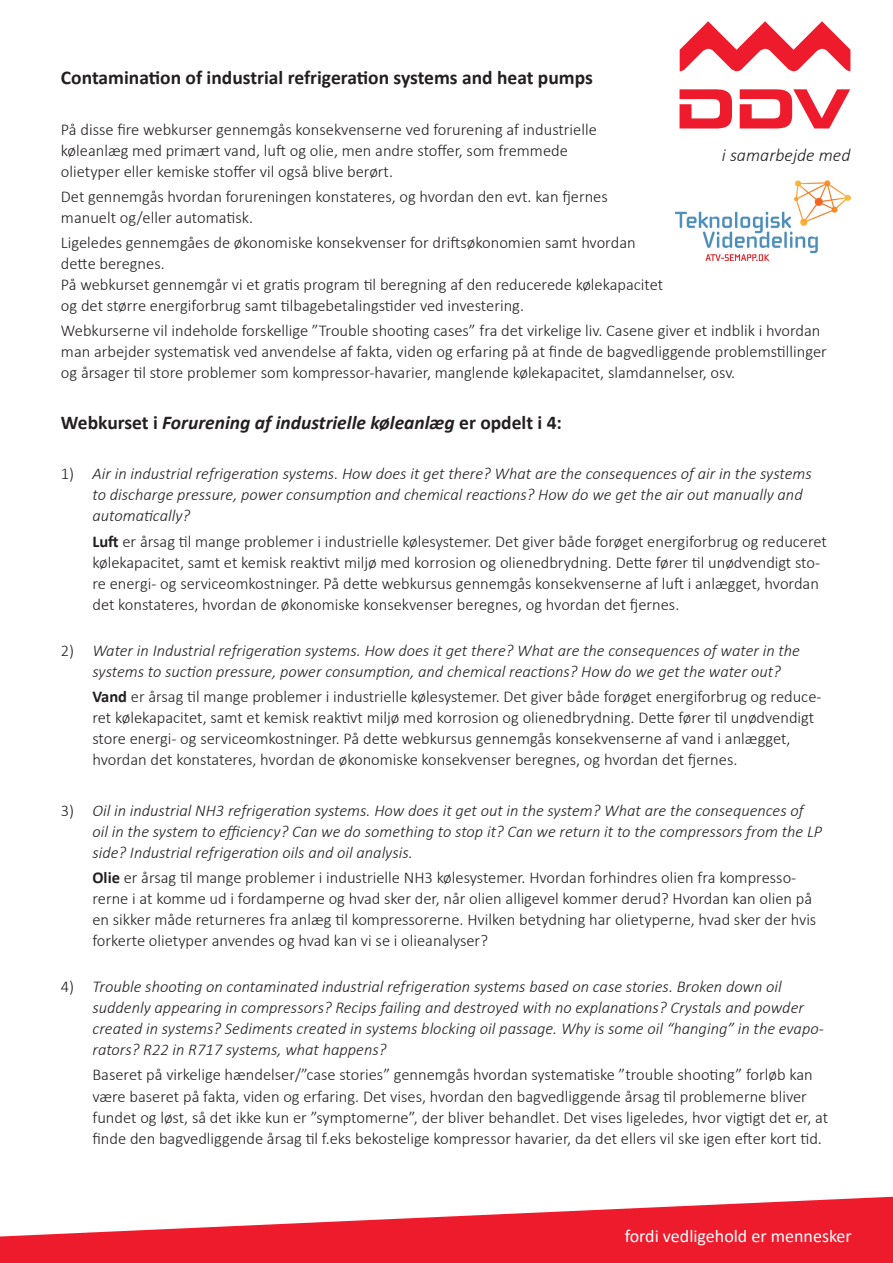
<style>
.page{position:relative;width:893px;height:1263px;background:#fff}
.page>*{position:absolute;margin:0;border:0;box-sizing:border-box;transform-origin:0 0}
.t1{font:700 19.5px "Calibri";color:#231f20}
.t2{font:italic 700 19.5px "Calibri";color:#231f20}
.t3{font:18px "Calibri";color:#fff}
.t4{font:italic 300 18px "Calibri";color:#231f20}
.t5{font:300 16.5px/21px "Calibri";color:#231f20}
.t6{font:italic 300 16.5px/21px "Calibri";color:#231f20}
.s1{font-style:normal}
.s2{font-weight:700}
</style>
<div class="page">
<svg style="left:0;top:1197px;width:893px;height:66px;fill:#ee1b2c"></svg>
<svg style="left:679px;top:89px;width:53px;height:39px"></svg>
<svg style="left:740px;top:89px;width:110px;height:39px"></svg>
<svg style="left:680px;top:21px;width:170px;height:51px"></svg>
<img style="left:675px;top:181px;width:175px;height:79px">
<p class="t1" style="left:61px;top:64px;width:533px">Contamination of industrial refrigeration systems and heat pumps</p>
<p class="t5" style="left:61px;top:118px;width:537px">På disse fire webkurser gennemgås konsekvenserne ved forurening af industrielle køleanlæg med primært vand, luft og olie, men andre stoffer, som fremmede olietyper eller kemiske stoffer vil også blive berørt.</p>
<p class="t5" style="left:61px;top:186px;width:548px">Det gennemgås hvordan forureningen konstateres, og hvordan den evt. kan fjernes manuelt og/eller automatisk.</p>
<p class="t5" style="left:61px;top:232px;width:604px">Ligeledes gennemgåes de økonomiske konsekvenser for driftsøkonomien samt hvordan dette beregnes.<br>På webkurset gennemgår vi et gratis program til beregning af den reducerede kølekapacitet og det større energiforbrug samt tilbagebetalingstider ved investering.</p>
<p class="t5" style="left:61px;top:320px;width:767px">Webkurserne vil indeholde forskellige ”Trouble shooting cases” fra det virkelige liv. Casene giver et indblik i hvordan man arbejder systematisk ved anvendelse af fakta, viden og erfaring på at finde de bagvedliggende problemstillinger og årsager til store problemer som kompressor-havarier, manglende kølekapacitet, slamdannelser, osv.</p>
<p class="t2" style="left:61px;top:409px;width:503px"><span class="s1">Webkurset i</span> Forurening af industrielle køleanlæg <span class="s1">er opdelt i 4:</span></p>
<p class="t6" style="left:92px;top:463px;width:721px;text-indent:-32px"><span class="s1">1)</span> Air in industrial refrigeration systems. How does it get there? What are the consequences of air in the systems to discharge pressure, power consumption and chemical reactions? How do we get the air out manually and automatically?</p>
<p class="t5" style="left:92px;top:530px;width:736px"><span class="s2">Luft</span> er årsag til mange problemer i industrielle kølesystemer. Det giver både forøget energiforbrug og reduceret kølekapacitet, samt et kemisk reaktivt miljø med korrosion og olienedbrydning. Dette fører til unødvendigt sto&shy;re energi- og serviceomkostninger. På dette webkursus gennemgås konsekvenserne af luft i anlægget, hvordan det konstateres, hvordan de økonomiske konsekvenser beregnes, og hvordan det fjernes.</p>
<p class="t6" style="left:92px;top:640px;width:709px;text-indent:-32px"><span class="s1">2)</span> Water in Industrial refrigeration systems. How does it get there? What are the consequences of water in the systems to suction pressure, power consumption, and chemical reactions? How do we get the water out?</p>
<p class="t5" style="left:92px;top:686px;width:731px"><span class="s2">Vand</span> er årsag til mange problemer i industrielle kølesystemer. Det giver både forøget energiforbrug og reduce&shy;ret kølekapacitet, samt et kemisk reaktivt miljø med korrosion og olienedbrydning. Dette fører til unødvendigt store energi- og serviceomkostninger. På dette webkursus gennemgås konsekvenserne af vand i anlægget, hvordan det konstateres, hvordan de økonomiske konsekvenser beregnes, og hvordan det fjernes.</p>
<p class="t6" style="left:92px;top:799px;width:731px;text-indent:-32px"><span class="s1">3)</span> Oil in industrial NH3 refrigeration systems. How does it get out in the system? What are the consequences of oil in the system to efficiency? Can we do something to stop it? Can we return it to the compressors from the LP side? Industrial refrigeration oils and oil analysis.</p>
<p class="t5" style="left:92px;top:867px;width:725px"><span class="s2">Olie</span> er årsag til mange problemer i industrielle NH3 kølesystemer. Hvordan forhindres olien fra kompresso&shy;rerne i at komme ud i fordamperne og hvad sker der, når olien alligevel kommer derud? Hvordan kan olien på en sikker måde returneres fra anlæg til kompressorerne. Hvilken betydning har olietyperne, hvad sker der hvis forkerte olietyper anvendes og hvad kan vi se i olieanalyser?</p>
<p class="t6" style="left:92px;top:976px;width:733px;text-indent:-32px"><span class="s1">4)</span> Trouble shooting on contaminated industrial refrigeration systems based on case stories. Broken down oil suddenly appearing in compressors? Recips failing and destroyed with no explanations? Crystals and powder created in systems? Sediments created in systems blocking oil passage. Why is some oil “hanging” in the evapo&shy;rators? R22 in R717 systems, what happens?</p>
<p class="t5" style="left:92px;top:1064px;width:737px">Baseret på virkelige hændelser/”case stories” gennemgås hvordan systematiske ”trouble shooting” forløb kan være baseret på fakta, viden og erfaring. Det vises, hvordan den bagvedliggende årsag til problemerne bliver fundet og løst, så det ikke kun er ”symptomerne”, der bliver behandlet. Det vises ligeledes, hvor vigtigt det er, at finde den bagvedliggende årsag til f.eks bekostelige kompressor havarier, da det ellers vil ske igen efter kort tid.</p>
<p class="t4" style="left:722px;top:144px;width:130px">i samarbejde med</p>
<p class="t3" style="left:625px;top:1223px;width:229px">fordi vedligehold er mennesker</p>
</div>
